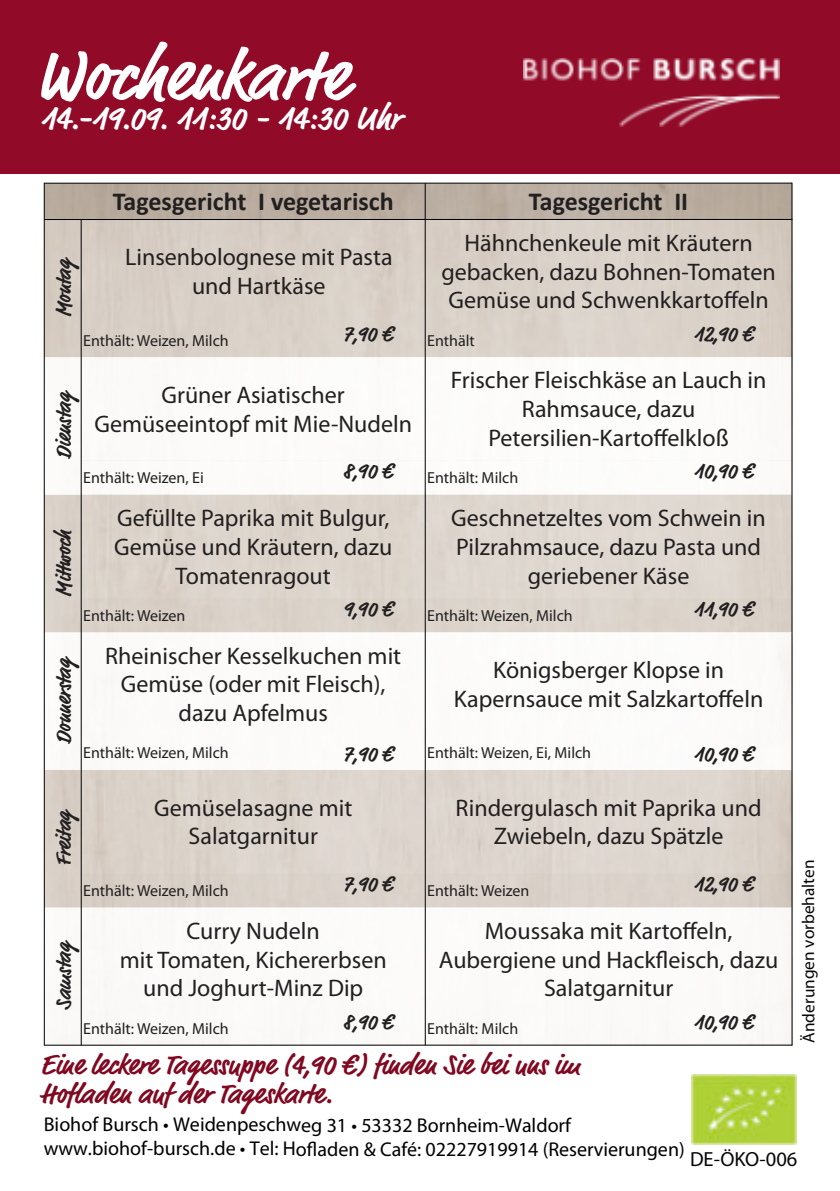
<style>
.page{position:relative;width:840px;height:1191px;background:#fff}
.page>*{position:absolute;margin:0;border:0;box-sizing:border-box;transform-origin:0 0}
.t1{font:700 72.2px "Market OT";letter-spacing:-.005em;color:#fff}
.t2{font:700 34px "Market OT";color:#fff}
.t3{font:700 28.6px/28.6px "Market OT";color:#800921}
.t4{font:700 26px "Calibri";color:#221f20}
.t5{font:24px/28.8px "Myriad Pro";color:#221f20;text-align:center}
.t6{font:700 22px "Market OT";color:#221f20}
.t7{font:20.4px "Myriad Pro";color:#080606}
.t8{font:20px/24px "Myriad Pro";color:#000}
.t9{font:17.4px "Myriad Pro";letter-spacing:-.005em;color:#080606}
.t10{font:16px "Myriad Pro";color:#221f20}
</style>
<div class="page">
<div style="left:0;top:0;width:839px;height:173px;background:#910a28"></div>
<img style="left:691px;top:1074px;width:105px;height:70px">
<div style="left:44px;top:183px;width:748px;height:37px;background:#b9ac9f"></div>
<div style="left:45px;top:220px;width:36px;height:412px;background:#d8cec5"></div>
<div style="left:82px;top:220px;width:709px;height:137px;background:#d9d0c7"></div>
<svg style="left:45px;top:357px;width:746px;height:138px"></svg>
<div style="left:81px;top:357px;width:711px;height:103px;background:#fff"></div>
<div style="left:82px;top:495px;width:709px;height:137px;background:#ddd5cc"></div>
<svg style="left:45px;top:632px;width:746px;height:413px"></svg>
<hr style="left:44px;top:183px;width:1px;height:863px;background:#000">
<hr style="left:791px;top:219px;width:1px;height:413px;background:#000">
<hr style="left:791px;top:770px;width:1px;height:276px;background:#000">
<hr style="left:791px;top:632px;width:1px;height:138px;background:#000">
<hr style="left:791px;top:183px;width:1px;height:37px;background:#000">
<hr style="left:425px;top:183px;width:1px;height:587px;background:#000">
<hr style="left:81px;top:220px;width:1px;height:825px;background:#000">
<hr style="left:425px;top:770px;width:1px;height:275px;background:#000">
<hr style="left:44px;top:183px;width:748px;height:1px;background:#000">
<hr style="left:44px;top:219px;width:748px;height:1px;background:#000">
<hr style="left:44px;top:1045px;width:748px;height:1px;background:#000">
<img style="left:523px;top:58px;width:256px;height:69px">
<h1 class="t1" style="left:34px;top:42px;width:314px">Wochenkarte</h1>
<h2 class="t2" style="left:41px;top:102px;width:361px">14.-19.09. 11:30 - 14:30 Uhr</h2>
<p class="t4" style="left:113px;top:191px;width:282px">Tagesgericht I vegetarisch</p>
<p class="t4" style="left:529px;top:191px;width:161px">Tagesgericht II</p>
<p class="t6" style="left:53px;top:317px;width:59px;rotate:-90deg">Montag</p>
<p class="t5" style="left:125px;top:245px;width:269px">Linsenbolognese mit Pasta und Hartkäse</p>
<p class="t5" style="left:441px;top:230px;width:336px">Hähnchenkeule mit Kräutern gebacken, dazu Bohnen-Tomaten<br>Gemüse und Schwenkkartoffeln</p>
<p class="t10" style="left:83px;top:334px;width:147px">Enthält: Weizen, Milch</p>
<p class="t6" style="left:343px;top:323px;width:51px">7,90 €</p>
<p class="t10" style="left:427px;top:334px;width:49px">Enthält</p>
<p class="t6" style="left:694px;top:323px;width:61px">12,90 €</p>
<p class="t6" style="left:53px;top:459px;width:68px;rotate:-90deg">Dienstag</p>
<p class="t5" style="left:94px;top:382px;width:319px">Grüner Asiatischer<br>Gemüseeintopf mit Mie-Nudeln</p>
<p class="t5" style="left:451px;top:368px;width:317px">Frischer Fleischkäse an Lauch in<br>Rahmsauce, dazu<br>Petersilien-Kartoffelkloß</p>
<p class="t6" style="left:53px;top:597px;width:68px;rotate:-90deg">Mittwoch</p>
<p class="t10" style="left:83px;top:471px;width:122px">Enthält: Weizen, Ei</p>
<p class="t6" style="left:343px;top:461px;width:51px">8,90 €</p>
<p class="t10" style="left:427px;top:471px;width:92px">Enthält: Milch</p>
<p class="t6" style="left:694px;top:461px;width:61px">10,90 €</p>
<p class="t5" style="left:114px;top:506px;width:280px">Gefüllte Paprika mit Bulgur,<br>Gemüse und Kräutern, dazu<br>Tomatenragout</p>
<p class="t5" style="left:451px;top:506px;width:316px">Geschnetzeltes vom Schwein in<br>Pilzrahmsauce, dazu Pasta und geriebener Käse</p>
<p class="t10" style="left:83px;top:609px;width:104px">Enthält: Weizen</p>
<p class="t6" style="left:343px;top:598px;width:51px">9,90 €</p>
<p class="t10" style="left:427px;top:609px;width:147px">Enthält: Weizen, Milch</p>
<p class="t6" style="left:694px;top:598px;width:61px">11,90 €</p>
<p class="t6" style="left:53px;top:744px;width:87px;rotate:-90deg">Donnerstag</p>
<p class="t5" style="left:105px;top:643px;width:297px">Rheinischer Kesselkuchen mit<br>Gemüse (oder mit Fleisch), dazu Apfelmus</p>
<p class="t5" style="left:454px;top:658px;width:311px">Königsberger Klopse in<br>Kapernsauce mit Salzkartoffeln</p>
<p class="t10" style="left:83px;top:746px;width:147px">Enthält: Weizen, Milch</p>
<p class="t6" style="left:343px;top:743px;width:51px">7,90 €</p>
<p class="t10" style="left:427px;top:746px;width:165px">Enthält: Weizen, Ei, Milch</p>
<p class="t6" style="left:694px;top:743px;width:61px">10,90 €</p>
<p class="t6" style="left:53px;top:866px;width:56px;rotate:-90deg">Freitag</p>
<p class="t5" style="left:154px;top:795px;width:199px">Gemüselasagne mit<br>Salatgarnitur</p>
<p class="t5" style="left:455px;top:795px;width:307px">Rindergulasch mit Paprika und<br>Zwiebeln, dazu Spätzle</p>
<p class="t10" style="left:83px;top:884px;width:147px">Enthält: Weizen, Milch</p>
<p class="t6" style="left:343px;top:874px;width:51px">7,90 €</p>
<p class="t10" style="left:427px;top:884px;width:104px">Enthält: Weizen</p>
<p class="t6" style="left:694px;top:873px;width:61px">12,90 €</p>
<p class="t5" style="left:120px;top:918px;width:268px">Curry Nudeln<br>mit Tomaten, Kichererbsen und Joghurt-Minz Dip</p>
<p class="t5" style="left:439px;top:918px;width:341px">Moussaka mit Kartoffeln,<br>Aubergiene und Hackfleisch, dazu<br>Salatgarnitur</p>
<p class="t10" style="left:83px;top:1022px;width:147px">Enthält: Weizen, Milch</p>
<p class="t6" style="left:343px;top:1011px;width:51px">8,90 €</p>
<p class="t10" style="left:427px;top:1022px;width:92px">Enthält: Milch</p>
<p class="t6" style="left:694px;top:1011px;width:61px">10,90 €</p>
<p class="t6" style="left:53px;top:1010px;width:69px;rotate:-90deg">Samstag</p>
<p class="t3" style="left:40px;top:1051px;width:541px">Eine leckere Tagessuppe (4,90 €) finden Sie bei uns im<br>Hofladen auf der Tageskarte.</p>
<p class="t9" style="left:801px;top:1043px;width:184px;rotate:-90deg">Änderungen vorbehalten</p>
<p class="t8" style="left:44px;top:1114px;width:642px">Biohof Bursch • Weidenpeschweg 31 • 53332 Bornheim-Waldorf www.biohof-bursch.de • Tel: Hofladen &amp; Café: 02227919914 (Reservierungen)</p>
<p class="t7" style="left:690px;top:1150px;width:109px">DE-ÖKO-006</p>
</div>
